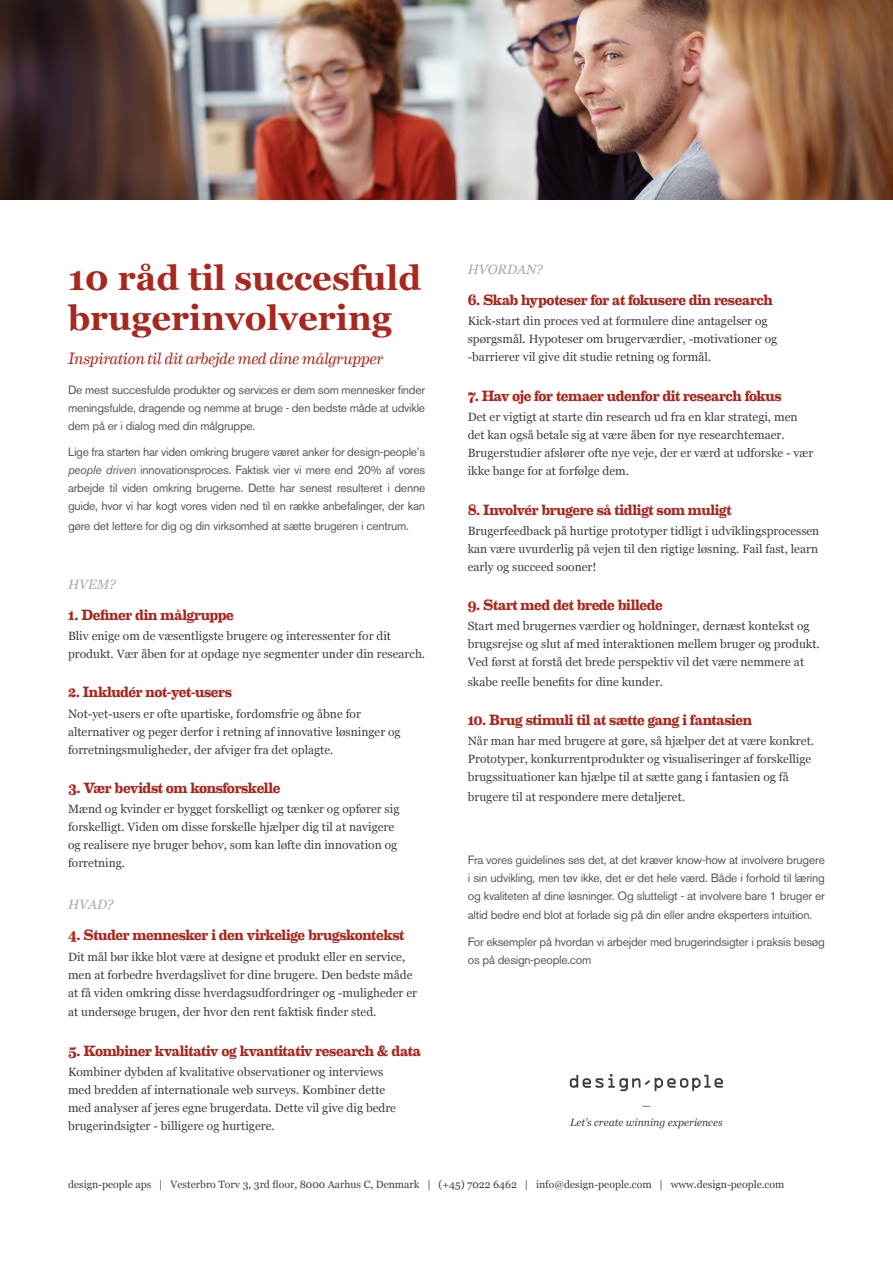
<style>
.page{position:relative;width:893px;height:1263px;background:#fff}
.page>*{position:absolute;margin:0;border:0;box-sizing:border-box;transform-origin:0 0}
.t1{font:700 34.5px/40.5px "Georgia";color:#a8271e}
.Preface{font:italic 16.5px "Eames Century Modern";letter-spacing:-.025em;color:#a8271e}
.Preface-2{font:700 15px "Eames Century Modern";letter-spacing:-.025em;color:#a8271e}
.Preface-3{font:italic 13.5px "Georgia";color:#a8a9ad}
.Bullet_Point_List{font:12px/18px "Georgia";color:#3e3e3f}
.Preface-4{font:12px/18px "Akzidenz Grotesk BE";letter-spacing:-.02em;color:#57585a;text-align:justify}
.Case_Body{font:10.5px "Georgia";color:#3e3e3f}
.Emne{font:italic 10.5px "Georgia";color:#3e3e3f}
.s1{font-style:italic}
</style>
<div class="page">
<svg style="left:570px;top:1074px;width:153px;height:17px"></svg>
<img style="left:0;top:0;width:893px;height:199px">
<p class="t1" style="left:68px;top:256px;width:355px">10 råd til succesfuld brugerinvolvering</p>
<p class="Preface" style="left:68px;top:346px;width:317px">Inspiration til dit arbejde med dine målgrupper</p>
<p class="Preface-4" style="left:68px;top:381px;width:359px">De mest succesfulde produkter og services er dem som mennesker finder meningsfulde, dragende og nemme at bruge - den bedste måde at udvikle dem på er i dialog med din målgruppe.</p>
<p class="Preface-4" style="left:68px;top:443px;width:359px">Lige fra starten har viden omkring brugere været anker for design-people’s <span class="s1">people driven</span> innovationsproces. Faktisk vier vi mere end 20% af vores arbejde til viden omkring brugerne. Dette har senest resulteret i denne guide, hvor vi har kogt vores viden ned til en række anbefalinger, der kan</p>
<p class="Preface-4" style="left:68px;top:517px;width:343px">gøre det lettere for dig og din virksomhed at sætte brugeren i centrum.</p>
<p class="Preface-3" style="left:68px;top:574px;width:49px">HVEM?</p>
<p class="Preface-2" style="left:68px;top:603px;width:167px">1. Definer din målgruppe</p>
<p class="Bullet_Point_List" style="left:68px;top:626px;width:359px">Bliv enige om de væsentligste brugere og interessenter for dit produkt. Vær åben for at opdage nye segmenter under din research.</p>
<p class="Preface-2" style="left:68px;top:681px;width:165px">2. Inkludér not-yet-users</p>
<p class="Bullet_Point_List" style="left:68px;top:704px;width:334px">Not-yet-users er ofte upartiske, fordomsfrie og åbne for alternativer og peger derfor i retning af innovative løsninger og forretningsmuligheder, der afviger fra det oplagte.</p>
<p class="Preface-2" style="left:68px;top:776px;width:214px">3. Vær bevidst om kønsforskelle</p>
<p class="Bullet_Point_List" style="left:68px;top:799px;width:333px">Mænd og kvinder er bygget forskelligt og tænker og opfører sig forskelligt. Viden om disse forskelle hjælper dig til at navigere og realisere nye bruger behov, som kan løfte din innovation og forretning.</p>
<p class="Preface-3" style="left:68px;top:895px;width:47px">HVAD?</p>
<p class="Preface-2" style="left:68px;top:924px;width:338px">4. Studer mennesker i den virkelige brugskontekst</p>
<p class="Bullet_Point_List" style="left:68px;top:947px;width:351px">Dit mål bør ikke blot være at designe et produkt eller en service, men at forbedre hverdagslivet for dine brugere. Den bedste måde at få viden omkring disse hverdagsudfordringer og -muligheder er</p>
<p class="Bullet_Point_List" style="left:68px;top:1002px;width:310px">at undersøge brugen, der hvor den rent faktisk finder sted.</p>
<p class="Preface-2" style="left:68px;top:1039px;width:355px">5. Kombiner kvalitativ og kvantitativ research &amp; data</p>
<p class="Bullet_Point_List" style="left:68px;top:1062px;width:330px">Kombiner dybden af kvalitative observationer og interviews med bredden af internationale web surveys. Kombiner dette med analyser af jeres egne brugerdata. Dette vil give dig bedre brugerindsigter - billigere og hurtigere.</p>
<p class="Preface-3" style="left:468px;top:260px;width:77px">HVORDAN?</p>
<p class="Preface-2" style="left:468px;top:289px;width:307px">6. Skab hypoteser for at fokusere din research</p>
<p class="Bullet_Point_List" style="left:468px;top:312px;width:311px">Kick-start din proces ved at formulere dine antagelser og spørgsmål. Hypoteser om brugerværdier, -motivationer og -barrierer vil give dit studie retning og formål.</p>
<p class="Preface-2" style="left:468px;top:384px;width:315px">7. Hav øje for temaer udenfor dit research fokus</p>
<p class="Bullet_Point_List" style="left:468px;top:407px;width:347px">Det er vigtigt at starte din research ud fra en klar strategi, men det kan også betale sig at være åben for nye researchtemaer.<br>Brugerstudier afslører ofte nye veje, der er værd at udforske - vær ikke bange for at forfølge dem.</p>
<p class="Preface-2" style="left:468px;top:498px;width:266px">8. Involvér brugere så tidligt som muligt</p>
<p class="Bullet_Point_List" style="left:468px;top:521px;width:353px;text-align:justify">Brugerfeedback på hurtige prototyper tidligt i udviklingsprocessen kan være uvurderlig på vejen til den rigtige løsning. Fail fast, learn early og succeed sooner!</p>
<p class="Preface-2" style="left:468px;top:594px;width:197px">9. Start med det brede billede</p>
<p class="Bullet_Point_List" style="left:468px;top:617px;width:353px">Start med brugernes værdier og holdninger, dernæst kontekst og brugsrejse og slut af med interaktionen mellem bruger og produkt.<br>Ved først at forstå det brede perspektiv vil det være nemmere at</p>
<p class="Bullet_Point_List" style="left:468px;top:672px;width:197px">skabe reelle benefits for dine kunder.</p>
<p class="Preface-2" style="left:468px;top:709px;width:286px">10. Brug stimuli til at sætte gang i fantasien</p>
<p class="Bullet_Point_List" style="left:468px;top:732px;width:348px">Når man har med brugere at gøre, så hjælper det at være konkret.<br>Prototyper, konkurrentprodukter og visualiseringer af forskellige brugssituationer kan hjælpe til at sætte gang i fantasien og få</p>
<p class="Bullet_Point_List" style="left:468px;top:787px;width:219px">brugere til at respondere mere detaljeret.</p>
<p class="Preface-4" style="left:468px;top:851px;width:359px">Fra vores guidelines ses det, at det kræver know-how at involvere brugere i sin udvikling, men tøv ikke, det er det hele værd. Både i forhold til læring og kvaliteten af dine løsninger. Og slutteligt - at involvere bare 1 bruger er</p>
<p class="Preface-4" style="left:468px;top:906px;width:346px">altid bedre end blot at forlade sig på din eller andre eksperters intuition.</p>
<p class="Preface-4" style="left:468px;top:933px;width:359px">For eksempler på hvordan vi arbejder med brugerindsigter i praksis besøg os på design-people.com</p>
<p class="Emne" style="left:642px;top:1098px;width:10px">—</p>
<p class="Emne" style="left:570px;top:1115px;width:154px">Let’s create winning experiences</p>
<p class="Case_Body" style="left:68px;top:1177px;width:718px">design-people aps | Vesterbro Torv 3, 3rd floor, 8000 Aarhus C, Denmark | (+45) 7022 6462 | info@design-people.com | www.design-people.com</p>
</div>
